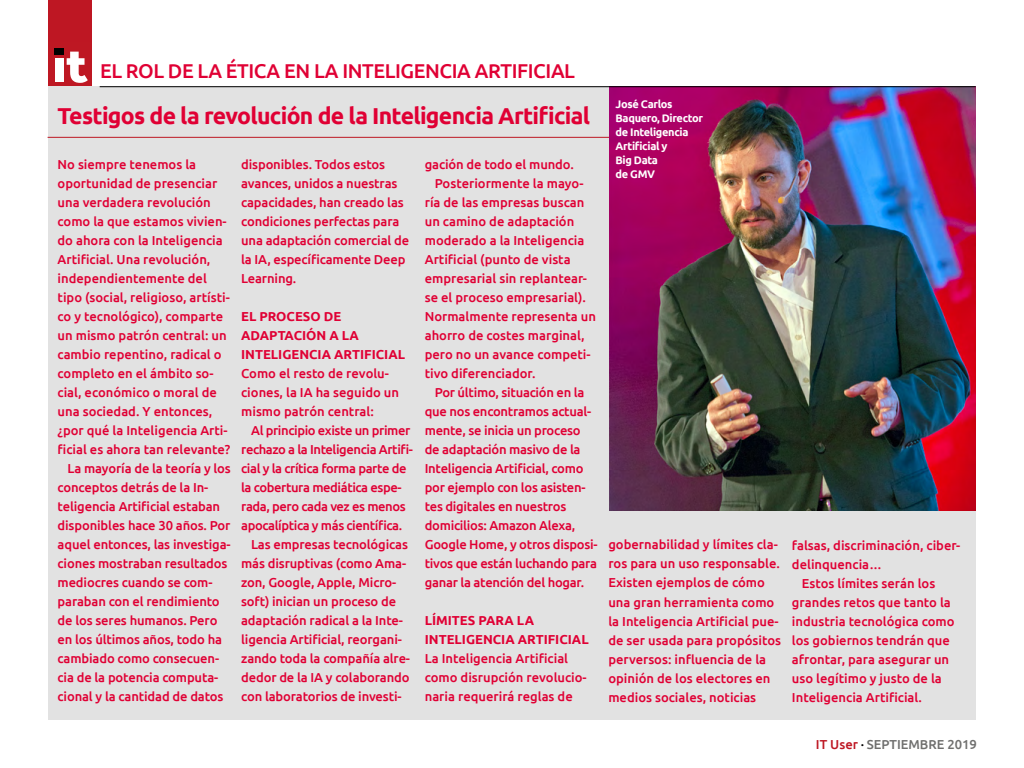
<style>
.page{position:relative;width:1024px;height:768px;background:#fff}
.page>*{position:absolute;margin:0;border:0;box-sizing:border-box;transform-origin:0 0}
.t1{font:700 23px "Ubuntu";letter-spacing:-.03em;color:#e00034}
.t2{font:500 20px "Ubuntu";letter-spacing:-.02em;color:#e00034}
.t3{font:500 13px/19px "Ubuntu";letter-spacing:-.01em;color:#e00034}
.t4{font:500 13px "Ubuntu";letter-spacing:-.03em;color:#e00034}
.t5{font:700 13px/19px "Ubuntu";color:#e00034}
.t6{font:500 13px "Ubuntu";color:#6f6f6e}
.t7{font:700 11px/14px "Ubuntu";letter-spacing:-.03em;color:#fff}
.s1{color:#be1723}
.s2{color:#000}
</style>
<div class="page">
<div style="left:48px;top:0;width:44px;height:87px;background:#be1723"></div>
<div style="left:55px;top:48px;width:9px;height:7px;background:#000"></div>
<div style="left:55px;top:58px;width:9px;height:24px;background:#fff"></div>
<svg style="left:67px;top:52px;width:21px;height:31px"></svg>
<div style="left:48px;top:86px;width:928px;height:634px;background:#e2e2e2"></div>
<hr style="left:48px;top:137px;width:910px;height:1px;background:#be1723">
<img style="left:610px;top:87px;width:366px;height:424px">
<hr style="left:100px;top:86px;width:876px;height:1px;background:#000">
<h2 class="t2" style="left:100px;top:58px;width:476px">EL ROL DE LA ÉTICA EN LA INTELIGENCIA ARTIFICIAL</h2>
<h1 class="t1" style="left:58px;top:102px;width:534px">Testigos de la revolución de la Inteligencia Artificial</h1>
<p class="t7" style="left:616px;top:97px;width:89px">José Carlos<br>Baquero, Director de Inteligencia<br>Artificial y<br>Big Data<br>de GMV</p>
<p class="t3" style="left:425px;top:155px;width:151px">gación de todo el mundo.</p>
<p class="t3" style="left:435px;top:174px;width:150px">Posteriormente la mayo-</p>
<p class="t3" style="left:425px;top:193px;width:161px">ría de las empresas buscan</p>
<p class="t3" style="left:425px;top:212px;width:151px">un camino de adaptación</p>
<p class="t3" style="left:425px;top:231px;width:161px">moderado a la Inteligencia</p>
<p class="t3" style="left:425px;top:250px;width:147px">Artificial (punto de vista</p>
<p class="t3" style="left:425px;top:269px;width:164px">empresarial sin replantear-</p>
<p class="t3" style="left:425px;top:288px;width:163px">se el proceso empresarial).</p>
<p class="t3" style="left:425px;top:307px;width:173px">Normalmente representa un</p>
<p class="t3" style="left:425px;top:326px;width:161px">ahorro de costes marginal,</p>
<p class="t3" style="left:425px;top:345px;width:167px">pero no un avance competi-</p>
<p class="t3" style="left:425px;top:364px;width:112px">tivo diferenciador.</p>
<p class="t3" style="left:435px;top:383px;width:151px">Por último, situación en la</p>
<p class="t3" style="left:425px;top:402px;width:168px">que nos encontramos actual-</p>
<p class="t3" style="left:425px;top:421px;width:157px">mente, se inicia un proceso</p>
<p class="t3" style="left:425px;top:440px;width:157px">de adaptación masivo de la</p>
<p class="t3" style="left:425px;top:459px;width:160px">Inteligencia Artificial, como</p>
<p class="t3" style="left:425px;top:478px;width:162px">por ejemplo con los asisten-</p>
<p class="t3" style="left:425px;top:497px;width:143px">tes digitales en nuestros</p>
<p class="t3" style="left:425px;top:516px;width:152px">domicilios: Amazon Alexa,</p>
<p class="t3" style="left:425px;top:535px;width:174px">Google Home, y otros disposi-</p>
<p class="t3" style="left:425px;top:554px;width:174px">tivos que están luchando para</p>
<p class="t3" style="left:425px;top:573px;width:161px">ganar la atención del hogar.</p>
<p class="t5" style="left:425px;top:611px;width:165px">LÍMITES PARA LA<br>INTELIGENCIA ARTIFICIAL</p>
<p class="t3" style="left:425px;top:649px;width:163px">La Inteligencia Artificial como disrupción revolucio&shy;naria requerirá reglas de</p>
<p class="t3" style="left:58px;top:154px;width:140px">No siempre tenemos la</p>
<p class="t3" style="left:58px;top:173px;width:161px">oportunidad de presenciar</p>
<p class="t3" style="left:58px;top:192px;width:155px">una verdadera revolución</p>
<p class="t3" style="left:58px;top:211px;width:171px">como la que estamos vivien-</p>
<p class="t3" style="left:58px;top:230px;width:167px">do ahora con la Inteligencia</p>
<p class="t3" style="left:58px;top:249px;width:154px">Artificial. Una revolución,</p>
<p class="t3" style="left:58px;top:268px;width:151px">independientemente del</p>
<p class="t3" style="left:58px;top:287px;width:174px">tipo (social, religioso, artísti-</p>
<p class="t3" style="left:58px;top:306px;width:167px">co y tecnológico), comparte</p>
<p class="t3" style="left:58px;top:325px;width:171px">un mismo patrón central: un</p>
<p class="t3" style="left:58px;top:344px;width:166px">cambio repentino, radical o</p>
<p class="t3" style="left:58px;top:363px;width:157px">completo en el ámbito so-</p>
<p class="t3" style="left:58px;top:382px;width:161px">cial, económico o moral de</p>
<p class="t3" style="left:58px;top:401px;width:156px">una sociedad. Y entonces,</p>
<p class="t3" style="left:58px;top:420px;width:172px">¿por qué la Inteligencia Arti-</p>
<p class="t3" style="left:58px;top:440px;width:174px">ficial es ahora tan relevante?</p>
<p class="t3" style="left:68px;top:459px;width:165px">La mayoría de la teoría y los</p>
<p class="t3" style="left:58px;top:478px;width:152px">conceptos detrás de la In-</p>
<p class="t3" style="left:58px;top:497px;width:164px">teligencia Artificial estaban</p>
<p class="t3" style="left:58px;top:516px;width:174px">disponibles hace 30 años. Por</p>
<p class="t3" style="left:58px;top:535px;width:175px">aquel entonces, las investiga-</p>
<p class="t3" style="left:58px;top:554px;width:171px">ciones mostraban resultados</p>
<p class="t3" style="left:58px;top:573px;width:156px">mediocres cuando se com-</p>
<p class="t3" style="left:58px;top:592px;width:164px">paraban con el rendimiento</p>
<p class="t3" style="left:58px;top:611px;width:161px">de los seres humanos. Pero</p>
<p class="t3" style="left:58px;top:630px;width:166px">en los últimos años, todo ha</p>
<p class="t3" style="left:58px;top:649px;width:163px">cambiado como consecuen-</p>
<p class="t3" style="left:58px;top:668px;width:162px">cia de la potencia computa-</p>
<p class="t3" style="left:58px;top:687px;width:167px">cional y la cantidad de datos</p>
<p class="t3" style="left:241px;top:155px;width:170px">disponibles. Todos estos avances, unidos a nuestras capacidades, han creado las condiciones perfectas para una adaptación comercial de la IA, específicamente Deep<br>Learning.</p>
<p class="t5" style="left:241px;top:307px;width:165px">EL PROCESO DE<br>ADAPTACIÓN A LA<br>INTELIGENCIA ARTIFICIAL</p>
<p class="t3" style="left:241px;top:364px;width:159px">Como el resto de revolu&shy;ciones, la IA ha seguido un mismo patrón central:</p>
<p class="t4" style="left:251px;top:422px;width:161px">Al principio existe un primer</p>
<p class="t4" style="left:241px;top:441px;width:173px">rechazo a la Inteligencia Artifi-</p>
<p class="t4" style="left:241px;top:460px;width:167px">cial y la crítica forma parte de</p>
<p class="t4" style="left:241px;top:479px;width:162px">la cobertura mediática espe-</p>
<p class="t4" style="left:241px;top:498px;width:166px">rada, pero cada vez es menos</p>
<p class="t4" style="left:241px;top:517px;width:163px">apocalíptica y más científica.</p>
<p class="t3" style="left:251px;top:535px;width:158px">Las empresas tecnológicas</p>
<p class="t3" style="left:241px;top:554px;width:166px">más disruptivas (como Ama-</p>
<p class="t3" style="left:241px;top:573px;width:157px">zon, Google, Apple, Micro-</p>
<p class="t3" style="left:241px;top:592px;width:156px">soft) inician un proceso de</p>
<p class="t3" style="left:241px;top:611px;width:163px">adaptación radical a la Inte-</p>
<p class="t3" style="left:241px;top:630px;width:162px">ligencia Artificial, reorgani-</p>
<p class="t3" style="left:241px;top:649px;width:170px">zando toda la compañía alre-</p>
<p class="t3" style="left:241px;top:668px;width:170px">dedor de la IA y colaborando</p>
<p class="t3" style="left:241px;top:687px;width:162px">con laboratorios de investi-</p>
<p class="t3" style="left:608px;top:535px;width:174px">gobernabilidad y límites cla&shy;ros para un uso responsable.<br>Existen ejemplos de cómo una gran herramienta como la Inteligencia Artificial pue&shy;de ser usada para propósitos perversos: influencia de la opinión de los electores en medios sociales, noticias</p>
<p class="t3" style="left:792px;top:535px;width:170px">falsas, discriminación, ciber-</p>
<p class="t3" style="left:792px;top:554px;width:92px">delinquencia…</p>
<p class="t3" style="left:802px;top:573px;width:135px">Estos límites serán los</p>
<p class="t3" style="left:792px;top:592px;width:160px">grandes retos que tanto la</p>
<p class="t3" style="left:792px;top:611px;width:164px">industria tecnológica como</p>
<p class="t3" style="left:792px;top:630px;width:160px">los gobiernos tendrán que</p>
<p class="t3" style="left:792px;top:649px;width:159px">afrontar, para asegurar un</p>
<p class="t3" style="left:792px;top:668px;width:151px">uso legítimo y justo de la</p>
<p class="t3" style="left:792px;top:687px;width:131px">Inteligencia Artificial.</p>
<p class="t6" style="left:816px;top:736px;width:163px"><span class="s1">IT User</span> <span class="s2">·</span> SEPTIEMBRE 2019</p>
</div>
